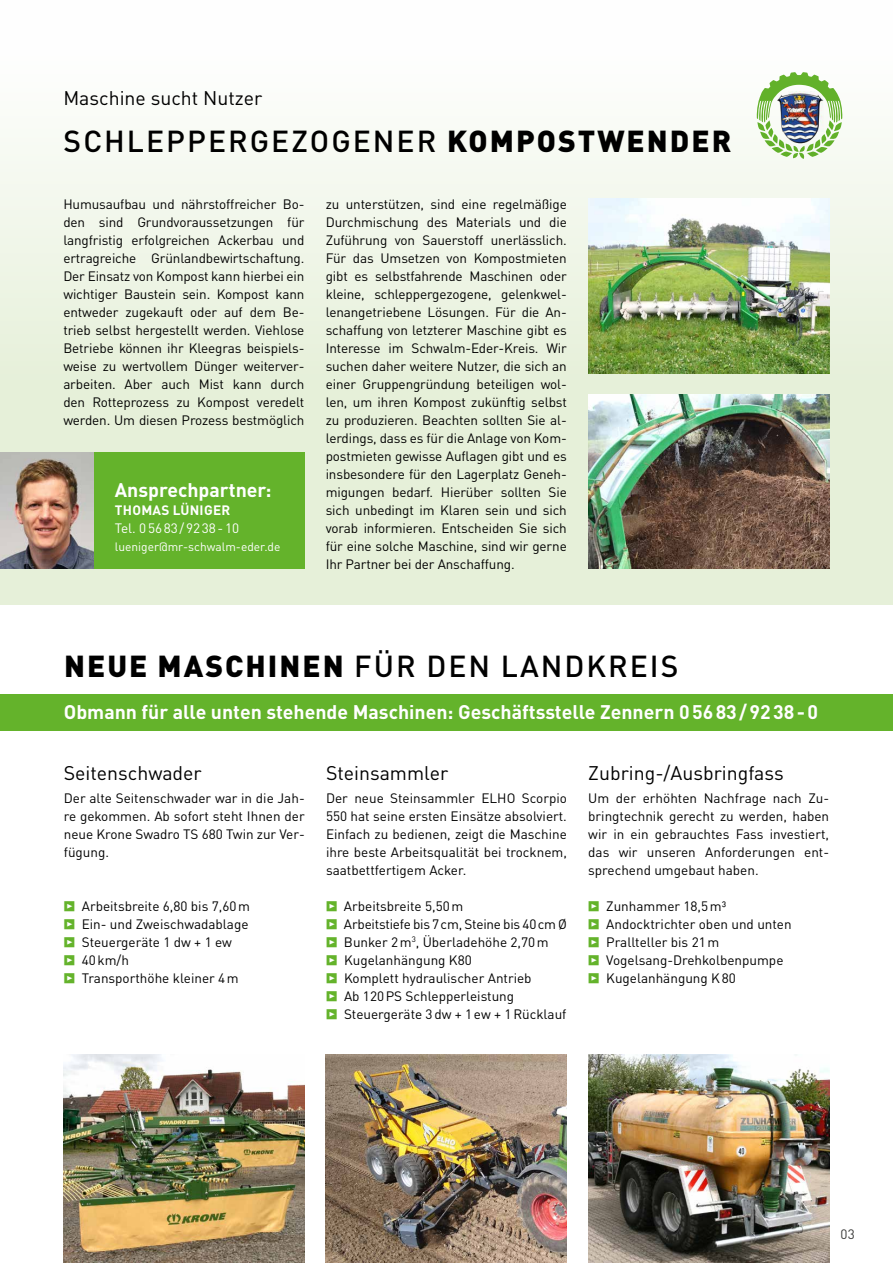
<style>
.page{position:relative;width:893px;height:1263px;background:#fff}
.page>*{position:absolute;margin:0;border:0;box-sizing:border-box;transform-origin:0 0}
.t1{font:500 30px "DIN Pro";letter-spacing:.065em;color:#000}
.t2{font:700 19.5px "DIN Pro";color:#fff}
.t3{font:19.5px "DIN Pro";color:#000}
.t4{font:13.5px/18px "DIN Pro";color:#000;text-align:justify}
.t5{font:13.5px "DIN Pro";color:#fff}
.t6{font:700 13.5px "DIN Pro";letter-spacing:.02em;color:#fff}
.t7{font:13.5px "DIN Pro";color:#3a3a39}
.t8{font:12px "DIN Pro";color:#fff}
.s1{font-weight:900}
.s2{font-family:"Meta Serif Pro";color:#64b32b}
</style>
<div class="page">
<img style="left:588px;top:1055px;width:241px;height:208px">
<div style="left:0;top:0;width:893px;height:605px;background:linear-gradient(to bottom,#fefefd,#dfeccf)"></div>
<div style="left:746px;top:62px;width:107px;height:106px;background:#fafcf7"></div>
<img style="left:756px;top:72px;width:87px;height:87px">
<img style="left:588px;top:199px;width:241px;height:174px">
<img style="left:64px;top:1055px;width:241px;height:208px">
<div style="left:81px;top:452px;width:223px;height:117px;background:#64b32b"></div>
<img style="left:0;top:452px;width:94px;height:117px">
<img style="left:588px;top:394px;width:241px;height:175px">
<img style="left:326px;top:1055px;width:241px;height:208px">
<div style="left:0;top:695px;width:893px;height:36px;background:#64b32b"></div>
<h2 class="t3" style="left:63px;top:83px;width:201px">Maschine sucht Nutzer</h2>
<h1 class="t1" style="left:64px;top:117px;width:669px">SCHLEPPERGEZOGENER <span class="s1">KOMPOSTWENDER</span></h1>
<p class="t4" style="left:63px;top:194px;width:243px">Humusaufbau und nährstoffreicher Bo&shy;den sind Grundvoraussetzungen für langfristig erfolgreichen Ackerbau und ertragreiche Grünlandbewirtschaftung.<br>Der Einsatz von Kompost kann hierbei ein wichtiger Baustein sein. Kompost kann entweder zugekauft oder auf dem Be&shy;trieb selbst hergestellt werden. Viehlose Betriebe können ihr Kleegras beispiels&shy;weise zu wertvollem Dünger weiterver&shy;arbeiten. Aber auch Mist kann durch den Rotteprozess zu Kompost veredelt werden. Um diesen Prozess bestmöglich</p>
<p class="t4" style="left:326px;top:194px;width:243px">zu unterstützen, sind eine regelmäßige Durchmischung des Materials und die Zuführung von Sauerstoff unerlässlich.<br>Für das Umsetzen von Kompostmieten gibt es selbstfahrende Maschinen oder kleine, schleppergezogene, gelenkwel&shy;lenangetriebene Lösungen. Für die An&shy;schaffung von letzterer Maschine gibt es Interesse im Schwalm-Eder-Kreis. Wir suchen daher weitere Nutzer, die sich an einer Gruppengründung beteiligen wol&shy;len, um ihren Kompost zukünftig selbst zu produzieren. Beachten sollten Sie al&shy;lerdings, dass es für die Anlage von Kom&shy;postmieten gewisse Auflagen gibt und es insbesondere für den Lagerplatz Geneh&shy;migungen bedarf. Hierüber sollten Sie sich unbedingt im Klaren sein und sich vorab informieren. Entscheiden Sie sich für eine solche Maschine, sind wir gerne Ihr Partner bei der Anschaffung.</p>
<h2 class="t2" style="left:115px;top:473px;width:158px">Ansprechpartner:</h2>
<p class="t6" style="left:115px;top:499px;width:117px">THOMAS LÜNIGER</p>
<p class="t5" style="left:115px;top:517px;width:126px">Tel. 05683/9238-10</p>
<p class="t8" style="left:115px;top:537px;width:167px">lueniger@mr-schwalm-eder.de</p>
<h1 class="t1" style="left:64px;top:642px;width:616px"><span class="s1">NEUE MASCHINEN</span> FÜR DEN LANDKREIS</h1>
<h2 class="t2" style="left:64px;top:695px;width:756px">Obmann für alle unten stehende Maschinen: Geschäftsstelle Zennern 05683/9238-0</h2>
<h2 class="t3" style="left:64px;top:758px;width:140px">Seitenschwader</h2>
<p class="t4" style="left:64px;top:788px;width:242px">Der alte Seitenschwader war in die Jah&shy;re gekommen. Ab sofort steht Ihnen der neue Krone Swadro TS 680 Twin zur Ver&shy;fügung.</p>
<p class="t4" style="left:64px;top:896px;width:188px"><span class="s2">•</span> Arbeitsbreite 6,80 bis 7,60m</p>
<p class="t4" style="left:64px;top:914px;width:186px"><span class="s2">•</span> Ein- und Zweischwadablage</p>
<p class="t4" style="left:64px;top:932px;width:170px"><span class="s2">•</span> Steuergeräte 1 dw + 1 ew</p>
<p class="t4" style="left:64px;top:950px;width:67px"><span class="s2">•</span> 40km/h</p>
<p class="t4" style="left:64px;top:968px;width:177px"><span class="s2">•</span> Transporthöhe kleiner 4m</p>
<h2 class="t3" style="left:326px;top:758px;width:124px">Steinsammler</h2>
<p class="t4" style="left:326px;top:788px;width:242px">Der neue Steinsammler ELHO Scorpio 550 hat seine ersten Einsätze absolviert.<br>Einfach zu bedienen, zeigt die Maschine ihre beste Arbeitsqualität bei trocknem, saatbettfertigem Acker.</p>
<p class="t4" style="left:326px;top:896px;width:139px"><span class="s2">•</span> Arbeitsbreite 5,50m</p>
<p class="t4" style="left:326px;top:914px;width:242px"><span class="s2">•</span> Arbeitstiefe bis 7cm, Steine bis 40cm Ø</p>
<p class="t4" style="left:326px;top:932px;width:224px"><span class="s2">•</span> Bunker 2m<sup>3</sup>, Überladehöhe 2,70m</p>
<p class="t4" style="left:326px;top:950px;width:147px"><span class="s2">•</span> Kugelanhängung K80</p>
<p class="t4" style="left:326px;top:968px;width:207px"><span class="s2">•</span> Komplett hydraulischer Antrieb</p>
<p class="t4" style="left:326px;top:986px;width:190px"><span class="s2">•</span> Ab 120PS Schlepperleistung</p>
<p class="t4" style="left:326px;top:1004px;width:242px"><span class="s2">•</span> Steuergeräte 3dw + 1ew + 1Rücklauf</p>
<h2 class="t3" style="left:588px;top:758px;width:197px">Zubring-/Ausbringfass</h2>
<p class="t4" style="left:588px;top:788px;width:242px">Um der erhöhten Nachfrage nach Zu&shy;bringtechnik gerecht zu werden, haben wir in ein gebrauchtes Fass investiert, das wir unseren Anforderungen ent&shy;sprechend umgebaut haben.</p>
<p class="t4" style="left:588px;top:896px;width:139px"><span class="s2">•</span> Zunhammer 18,5m³</p>
<p class="t4" style="left:588px;top:914px;width:205px"><span class="s2">•</span> Andocktrichter oben und unten</p>
<p class="t4" style="left:588px;top:932px;width:133px"><span class="s2">•</span> Prallteller bis 21m</p>
<p class="t4" style="left:588px;top:950px;width:197px"><span class="s2">•</span> Vogelsang-Drehkolbenpumpe</p>
<p class="t4" style="left:588px;top:968px;width:149px"><span class="s2">•</span> Kugelanhängung K80</p>
<p class="t7" style="left:840px;top:1223px;width:16px">03</p>
</div>
